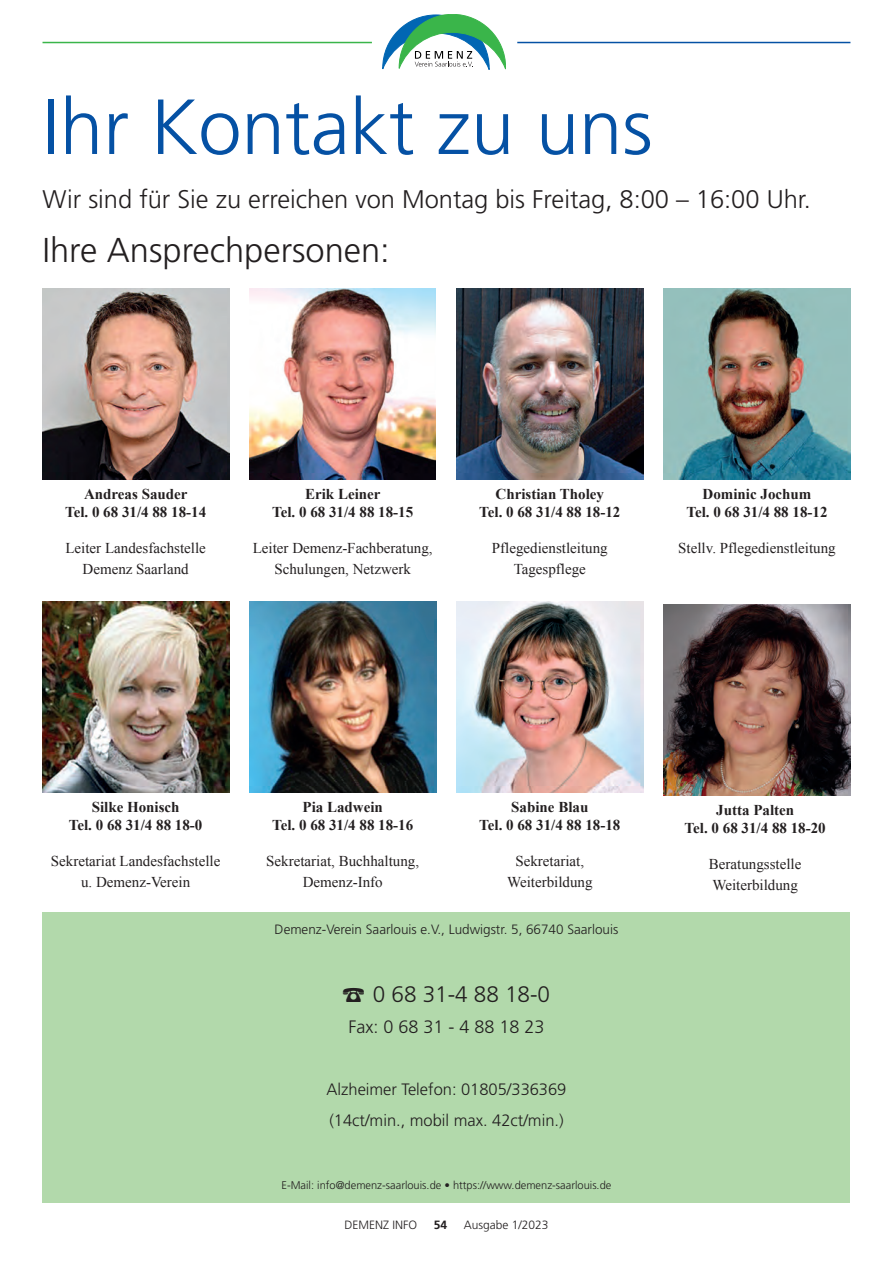
<style>
.page{position:relative;width:893px;height:1263px;background:#fff}
.page>*{position:absolute;margin:0;border:0;box-sizing:border-box;transform-origin:0 0}
.t1{font:300 78px "Frutiger";color:#0551a4}
.t2{font:300 34.5px "Frutiger";color:#231f20}
.t3{font:300 25.5px "Frutiger";color:#231f20}
.t4{font:300 22.5px "Frutiger";color:#231f20}
.t5{font:300 18px "Frutiger";color:#231f20}
.t6{font:300 16.5px/31px "Frutiger";color:#231f20}
.t7{font:15px/21.1px "Times New Roman";color:#231f20;text-align:center}
.t8{font:700 15px/18.3px "Times New Roman";color:#231f20;text-align:center}
.t9{font:300 13.5px "Frutiger";color:#231f20}
.t10{font:300 12px "Frutiger";color:#231f20}
.t11{font:700 12px "Frutiger";color:#231f20}
.t12{font:300 11.1px "Frutiger";color:#231f20}
</style>
<div class="page">
<hr style="left:43px;top:42px;width:329px;height:1px;background:#3ab54a">
<hr style="left:517px;top:42px;width:333px;height:1px;background:#0551a4">
<svg style="left:383px;top:14px;width:123px;height:56px"></svg>
<div style="left:43px;top:912px;width:807px;height:291px;background:#b2d9ab"></div>
<img style="left:43px;top:288px;width:186px;height:192px">
<img style="left:250px;top:288px;width:185px;height:192px">
<img style="left:457px;top:288px;width:186px;height:192px">
<img style="left:664px;top:288px;width:186px;height:192px">
<img style="left:43px;top:602px;width:186px;height:191px">
<img style="left:664px;top:604px;width:186px;height:192px">
<img style="left:250px;top:602px;width:186px;height:191px">
<img style="left:457px;top:602px;width:186px;height:191px">
<h1 class="t1" style="left:43px;top:95px;width:612px">Ihr Kontakt zu uns</h1>
<h3 class="t3" style="left:43px;top:189px;width:770px">Wir sind für Sie zu erreichen von Montag bis Freitag, 8:00 – 16:00 Uhr.</h3>
<h2 class="t2" style="left:43px;top:236px;width:349px">Ihre Ansprechpersonen:</h2>
<p class="t8" style="left:65px;top:485px;width:143px">Andreas Sauder<br>Tel. 0 68 31/4 88 18-14</p>
<p class="t7" style="left:65px;top:538px;width:142px">Leiter Landesfachstelle<br>Demenz Saarland</p>
<p class="t8" style="left:272px;top:485px;width:143px">Erik Leiner<br>Tel. 0 68 31/4 88 18-15</p>
<p class="t7" style="left:253px;top:538px;width:181px">Leiter Demenz-Fachberatung,<br>Schulungen, Netzwerk</p>
<p class="t8" style="left:479px;top:485px;width:143px">Christian Tholey<br>Tel. 0 68 31/4 88 18-12</p>
<p class="t7" style="left:492px;top:538px;width:117px">Pflegedienstleitung<br>Tagespflege</p>
<p class="t8" style="left:686px;top:485px;width:143px">Dominic Jochum<br>Tel. 0 68 31/4 88 18-12</p>
<p class="t7" style="left:678px;top:538px;width:159px">Stellv. Pflegedienstleitung</p>
<p class="t8" style="left:69px;top:798px;width:135px">Silke Honisch<br>Tel. 0 68 31/4 88 18-0</p>
<p class="t7" style="left:51px;top:851px;width:171px">Sekretariat Landesfachstelle u. Demenz-Verein</p>
<p class="t8" style="left:272px;top:798px;width:143px">Pia Ladwein<br>Tel. 0 68 31/4 88 18-16</p>
<p class="t7" style="left:266px;top:851px;width:154px">Sekretariat, Buchhaltung,<br>Demenz-Info</p>
<p class="t8" style="left:479px;top:798px;width:143px">Sabine Blau<br>Tel. 0 68 31/4 88 18-18</p>
<p class="t7" style="left:507px;top:851px;width:87px">Sekretariat,<br>Weiterbildung</p>
<p class="t9" style="left:275px;top:924px;width:345px">Demenz-Verein Saarlouis e.V., Ludwigstr. 5, 66740 Saarlouis</p>
<h3 class="t4" style="left:373px;top:985px;width:179px">0 68 31-4 88 18-0</h3>
<p class="t5" style="left:349px;top:1020px;width:197px">Fax: 0 68 31 - 4 88 18 23</p>
<p class="t6" style="left:326px;top:1075px;width:241px">Alzheimer Telefon: 01805/336369 (14ct/min., mobil max. 42ct/min.)</p>
<p class="t12" style="left:281px;top:1180px;width:331px">E-Mail: info@demenz-saarlouis.de • https://www.demenz-saarlouis.de</p>
<p class="t10" style="left:345px;top:1220px;width:74px">DEMENZ INFO</p>
<p class="t11" style="left:434px;top:1220px;width:15px">54</p>
<p class="t10" style="left:464px;top:1220px;width:86px">Ausgabe 1/2023</p>
<p class="t8" style="left:685px;top:801px;width:143px">Jutta Palten<br>Tel. 0 68 31/4 88 18-20</p>
<p class="t7" style="left:709px;top:854px;width:94px;text-align:left">Beratungsstelle<br>Weiterbildung</p>
</div>
